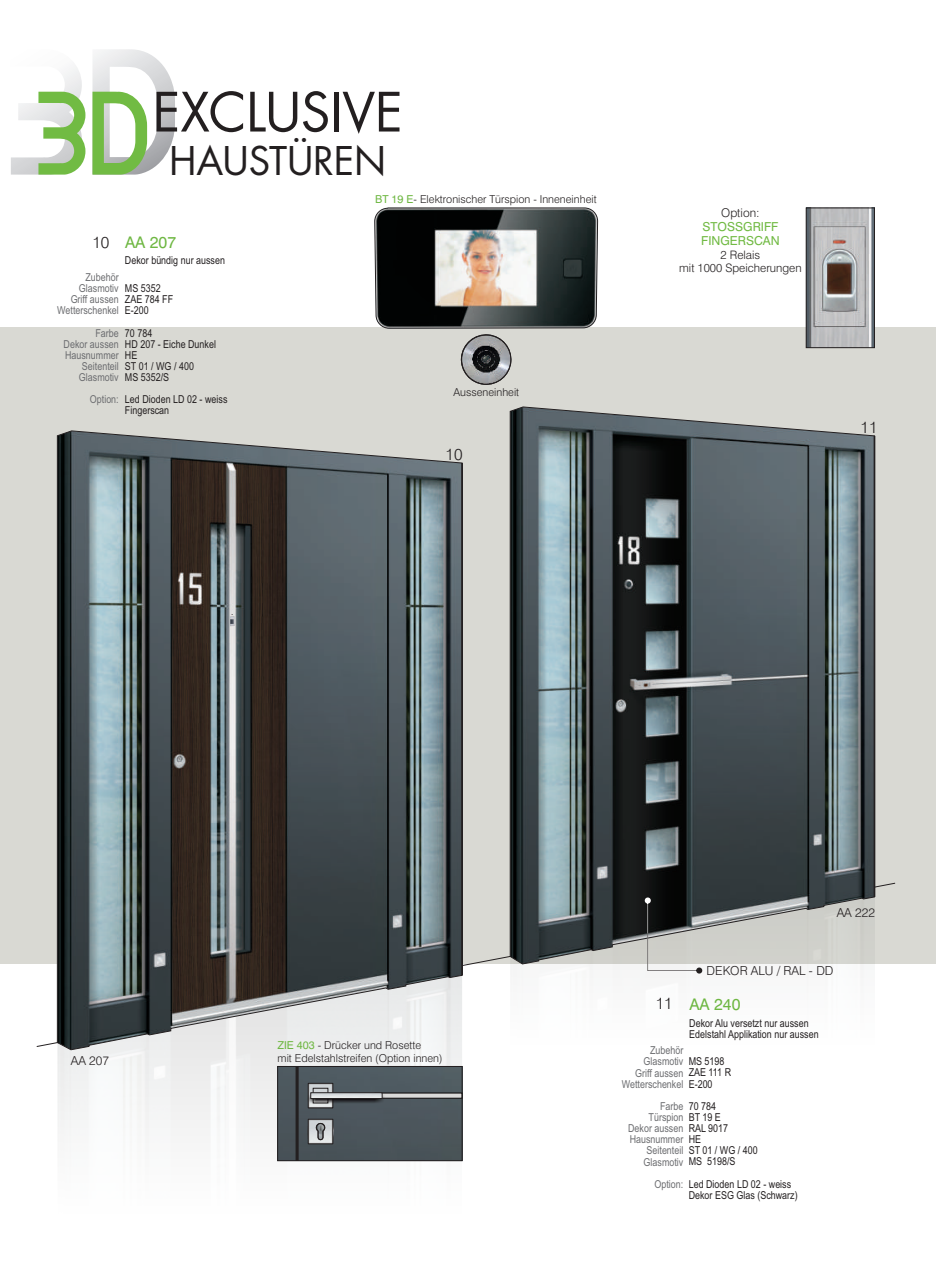
<style>
.page{position:relative;width:936px;height:1276px;background:#fff}
.page>*{position:absolute;margin:0;border:0;box-sizing:border-box;transform-origin:0 0}
.t1{font:52.65px "Futura LT Pro";letter-spacing:-.005em;color:#231f20}
.t2{font:38.4px "Futura LT Pro";letter-spacing:-.005em;color:#231f20}
.t3{font:16.05px "Swiss 721 BT";color:#6eb742}
.t4{font:300 16.05px "Swiss 721 BT";color:#231f20}
.t5{font:300 12.3px "Swiss 721 BT";color:#231f20}
.t6{font:12.3px/14.1px "Swiss 721 BT";color:#71ba43}
.t7{font:300 12px "Swiss 721 BT";color:#231f20}
.t8{font:300 11.7px/13.2px "Swiss 721 BT";color:#231f20;text-align:center}
.t9{font:10.95px/11.1px "Arial Narrow";color:#231f20}
.t10{font:10.95px/11.1px "Arial Narrow";color:#6c6d70;text-align:right}
.t11{font:300 10.95px/13px "Swiss 721 BT";color:#231f20}
.s1{font-weight:300;color:#231f20}
.s2{font-weight:400;color:#6eb742}
</style>
<div class="page">
<div style="left:0;top:327px;width:935px;height:637px;background:#d9d9d3"></div>
<svg style="left:36px;top:882px;width:859px;height:165px"></svg>
<svg style="left:510px;top:407px;width:364px;height:557px;background:#576165"></svg>
<hr style="left:873px;top:436px;width:2px;height:461px;background:#231f20">
<svg style="left:11px;top:49px;width:164px;height:126px"></svg>
<svg style="left:57px;top:430px;width:405px;height:620px;background:#5d6466"></svg>
<svg style="left:644px;top:897px;width:58px;height:76px"></svg>
<div style="left:279px;top:1068px;width:181px;height:91px;background:#4c565c"></div>
<img style="left:307px;top:1119px;width:1px;height:22px">
<svg style="left:308px;top:1118px;width:25px;height:26px"></svg>
<svg style="left:295px;top:1068px;width:4px;height:91px"></svg>
<img style="left:306px;top:1094px;width:2px;height:9px">
<svg style="left:308px;top:1083px;width:152px;height:25px;background:#697074"></svg>
<div style="left:277px;top:1066px;width:185px;height:95px;border:1px solid #231f20"></div>
<svg style="left:374px;top:207px;width:224px;height:178px"></svg>
<hr style="left:461px;top:463px;width:2px;height:512px;background:#231f20">
<img style="left:808px;top:210px;width:64px;height:136px">
<div style="left:806px;top:208px;width:68px;height:140px;border:1px solid #231f20"></div>
<h1 class="t1" style="left:152px;top:88px;width:252px">EXCLUSIVE</h1>
<h2 class="t2" style="left:169px;top:143px;width:219px">HAUSTÜREN</h2>
<h3 class="t3" style="left:92px;top:236px;width:85px"><span class="s1">10</span> AA 207</h3>
<p class="t9" style="left:125px;top:256px;width:101px">Dekor bündig nur aussen</p>
<p class="t10" style="left:57px;top:272px;width:63px">Zubehör<br>Glasmotiv<br>Griff aussen<br>Wetterschenkel</p>
<p class="t10" style="left:64px;top:328px;width:57px">Farbe<br>Dekor aussen<br>Hausnummer<br>Seitenteil<br>Glasmotiv</p>
<p class="t10" style="left:90px;top:395px;width:30px">Option:</p>
<p class="t9" style="left:125px;top:284px;width:50px">MS 5352<br>ZAE 784 FF<br>E-200</p>
<p class="t9" style="left:125px;top:328px;width:93px">70 784<br>HD 207 - Eiche Dunkel<br>HE<br>ST 01 / WG / 400<br>MS 5352/S</p>
<p class="t9" style="left:125px;top:395px;width:104px">Led Dioden LD 02 - weiss<br>Fingerscan</p>
<p class="t11" style="left:375px;top:194px;width:223px"><span class="s2">BT 19 E</span>- Elektronischer Türspion - Inneneinheit</p>
<p class="t11" style="left:453px;top:387px;width:67px">Ausseneinheit</p>
<h3 class="t4" style="left:445px;top:447px;width:19px">10</h3>
<p class="t7" style="left:721px;top:208px;width:40px">Option:</p>
<p class="t6" style="left:701px;top:221px;width:80px">STOSSGRIFF<br>FINGERSCAN</p>
<p class="t8" style="left:679px;top:249px;width:124px">2 Relais<br>mit 1000 Speicherungen</p>
<h3 class="t4" style="left:860px;top:421px;width:19px">11</h3>
<p class="t5" style="left:71px;top:1055px;width:40px">AA 207</p>
<p class="t11" style="left:277px;top:1039px;width:166px"><span class="s2">ZIE 403</span> - Drücker und Rosette<br>mit Edelstahlstreifen (Option innen)</p>
<p class="t5" style="left:836px;top:908px;width:40px">AA 222</p>
<h3 class="t4" style="left:655px;top:997px;width:19px">11</h3>
<p class="t5" style="left:706px;top:965px;width:128px">DEKOR ALU / RAL - DD</p>
<h3 class="t3" style="left:689px;top:998px;width:53px">AA 240</h3>
<p class="t9" style="left:689px;top:1018px;width:131px">Dekor Alu versetzt nur aussen<br>Edelstahl Applikation nur aussen</p>
<p class="t10" style="left:621px;top:1046px;width:63px">Zubehör<br>Glasmotiv<br>Griff aussen<br>Wetterschenkel</p>
<p class="t10" style="left:628px;top:1101px;width:57px">Farbe<br>Türspion<br>Dekor aussen<br>Hausnummer<br>Seitenteil<br>Glasmotiv</p>
<p class="t10" style="left:654px;top:1179px;width:30px">Option:</p>
<p class="t9" style="left:688px;top:1057px;width:44px">MS 5198<br>ZAE 111 R<br>E-200</p>
<p class="t9" style="left:688px;top:1101px;width:70px">70 784<br>BT 19 E<br>RAL 9017<br>HE<br>ST 01 / WG / 400<br>MS 5198/S</p>
<p class="t9" style="left:688px;top:1179px;width:110px">Led Dioden LD 02 - weiss<br>Dekor ESG Glas (Schwarz)</p>
</div>
